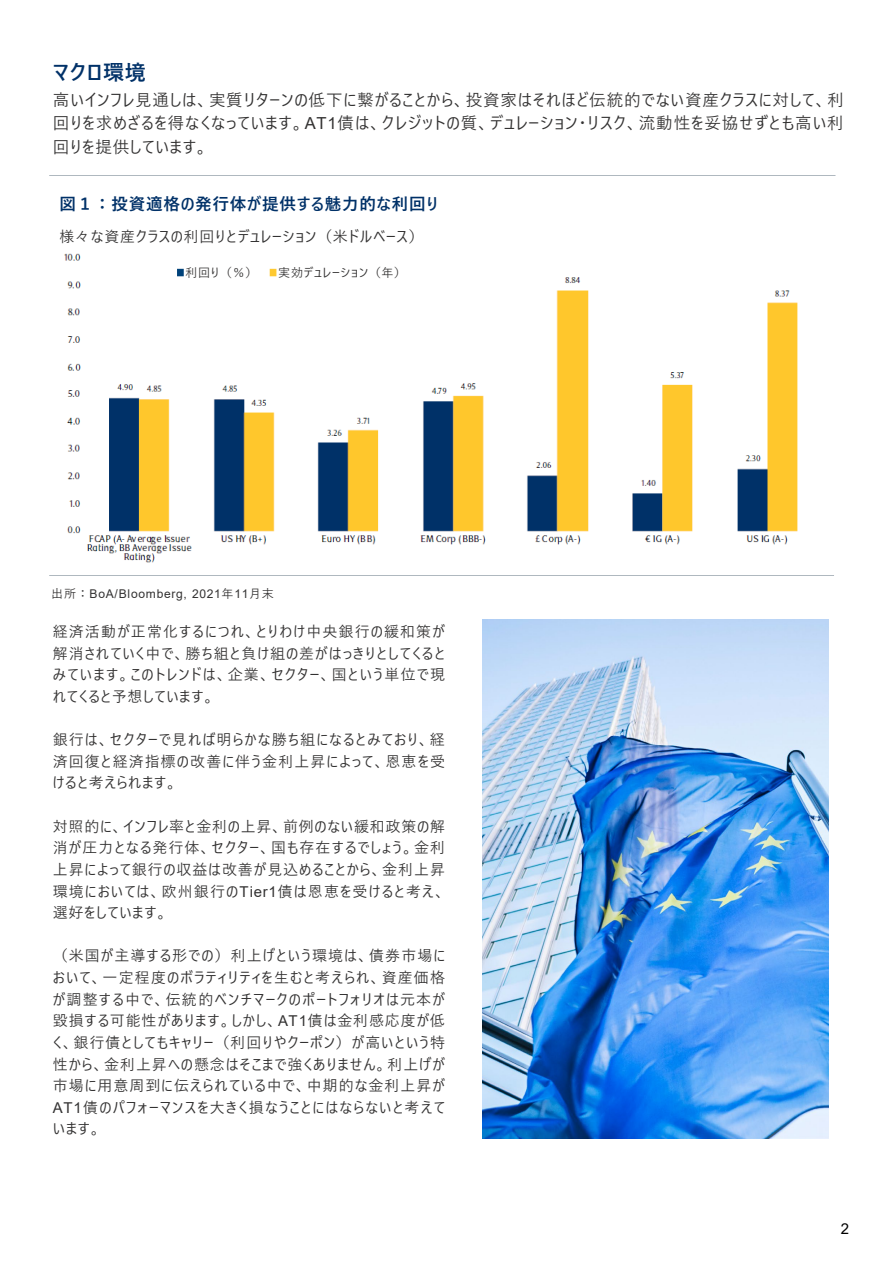
<style>
.page{position:relative;width:893px;height:1264px;background:#fff}
.page>*{position:absolute;margin:0;border:0;box-sizing:border-box;transform-origin:0 0}
.t1{font:700 21px "Yu Gothic UI";letter-spacing:.035em;color:#003168}
.t2{font:16.5px/23.7px "Yu Gothic UI";letter-spacing:.055em;color:#333232;text-align:justify}
.t3{font:700 16.5px "Yu Gothic UI";letter-spacing:.045em;color:#003168}
.t4{font:15px/21.6px "Yu Gothic UI";letter-spacing:.07em;color:#333232;text-align:justify}
.t5{font:15px "Yu Gothic UI";letter-spacing:.05em;color:#333232}
.t6{font:15px "Arial";color:#000}
.t7{font:12px "Arial";letter-spacing:.055em;color:#333232}
.t8{font:12px "Yu Gothic UI";letter-spacing:.06em;color:#333232}
.s1{font-family:"Arial"}
.s2{font-family:"Yu Gothic UI"}
</style>
<div class="page">
<img style="left:49px;top:175px;width:787px;height:401px">
<div style="left:60px;top:190px;width:557px;height:36px;background:#fff"></div>
<div style="left:60px;top:224px;width:368px;height:23px;background:#fff"></div>
<div style="left:278px;top:263px;width:240px;height:18px;background:#fff"></div>
<div style="left:185px;top:263px;width:81px;height:23px;background:#fff"></div>
<img style="left:482px;top:619px;width:346px;height:518px">
<p class="t1" style="left:53px;top:61px;width:95px">マクロ環境</p>
<p class="t2" style="left:53px;top:85px;width:792px">高いインフレ見通しは、実質リターンの低下に繋がることから、投資家はそれほど伝統的でない資産クラスに対して、利回りを求めざるを得なくなっています。<span class="s1">AT1</span>債は、クレジットの質、デュレーション・リスク、流動性を妥協せずとも高い利回りを提供しています。</p>
<p class="t3" style="left:60px;top:194px;width:380px">図１：投資適格の発行体が提供する魅力的な利回り</p>
<p class="t5" style="left:60px;top:223px;width:365px">様々な資産クラスの利回りとデュレーション（米ドルベース）</p>
<p class="t8" style="left:278px;top:262px;width:129px">実効デュレーション（年）</p>
<p class="t8" style="left:185px;top:262px;width:74px">利回り（％）</p>
<p class="t7" style="left:51px;top:585px;width:224px"><span class="s2">出所：</span>BoA/Bloomberg, 2021<span class="s2">年</span>11<span class="s2">月末</span></p>
<p class="t4" style="left:53px;top:618px;width:394px">経済活動が正常化するにつれ、とりわけ中央銀行の緩和策が解消されていく中で、勝ち組と負け組の差がはっきりとしてくるとみています。このトレンドは、企業、セクター、国という単位で現れてくると予想しています。</p>
<p class="t4" style="left:53px;top:726px;width:394px">銀行は、セクターで見れば明らかな勝ち組になるとみており、経済回復と経済指標の改善に伴う金利上昇によって、恩恵を受けると考えられます。</p>
<p class="t4" style="left:53px;top:813px;width:394px">対照的に、インフレ率と金利の上昇、前例のない緩和政策の解消が圧力となる発行体、セクター、国も存在するでしょう。金利上昇によって銀行の収益は改善が見込めることから、金利上昇環境においては、欧州銀行の<span class="s1">Tier1</span>債は恩恵を受けると考え、選好をしています。</p>
<p class="t4" style="left:53px;top:942px;width:393px">（米国が主導する形での）利上げという環境は、債券市場において、一定程度のボラティリティを生むと考えられ、資産価格が調整する中で、伝統的ベンチマークのポートフォリオは元本が毀損する可能性があります。しかし、<span class="s1">AT1</span>債は金利感応度が低く、銀行債としてもキャリー（利回りやクーポン）が高いという特性から、金利上昇への懸念はそこまで強くありません。利上げが市場に用意周到に伝えられている中で、中期的な金利上昇が<span class="s1">AT1</span>債のパフォーマンスを大きく損なうことにはならないと考えています。</p>
<p class="t6" style="left:840px;top:1217px;width:10px">2</p>
</div>
